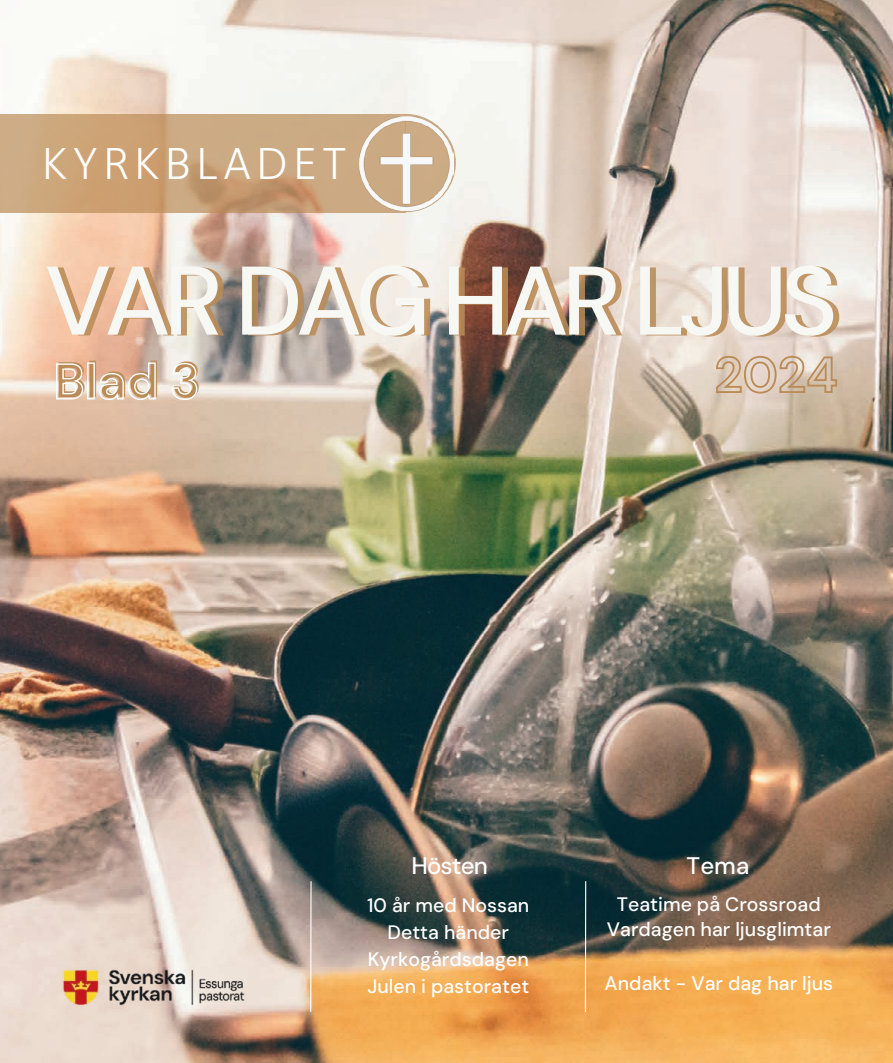
<style>
.page{position:relative;width:893px;height:1063px;background:#fff}
.page>*{position:absolute;margin:0;border:0;box-sizing:border-box;transform-origin:0 0}
.t1{font:500 97.2px "DM Sans";letter-spacing:-.065em;color:rgb(186 139 86/.87)}
.t2{font:700 49.5px "DM Sans";color:#ba8b56}
.t3{font:46.5px "Foundry Sterling OT3";letter-spacing:.12em;color:#fff}
.t4{font:500 24px "DM Sans";letter-spacing:-.04em;color:#fff}
.t5{font:500 19.5px/27px "DM Sans";color:#fff;text-align:center}
</style>
<div class="page">
<img style="left:0;top:0;width:893px;height:1063px">
<hr style="left:585px;top:882px;width:1px;height:130px;background:#fff">
<svg style="left:0;top:114px;width:406px;height:98px;background:#caa47b"></svg>
<svg style="left:406px;top:114px;width:50px;height:98px"></svg>
<img style="left:360px;top:117px;width:93px;height:93px">
<hr style="left:310px;top:882px;width:2px;height:130px;background:#fff">
<img style="left:30px;top:938px;width:248px;height:99px">
<svg style="left:55px;top:362px;width:143px;height:39px"></svg>
<svg style="left:715px;top:355px;width:123px;height:39px;background:#d5bea6"></svg>
<p class="t3" style="left:42px;top:130px;width:306px">KYRKBLADET</p>
<h1 class="t1" style="left:51px;top:241px;width:794px">VAR DAG HAR LJUS</h1>
<p class="t2" style="left:55px;top:348px;width:148px">Blad 3</p>
<p class="t4" style="left:411px;top:851px;width:78px">Hösten</p>
<p class="t5" style="left:367px;top:891px;width:164px">10 år med Nossan<br>Detta händer<br>Kyrkogårdsdagen<br>Julen i pastoratet</p>
<p class="t4" style="left:687px;top:851px;width:64px">Tema</p>
<p class="t5" style="left:607px;top:892px;width:225px;line-height:24.8px">Teatime på Crossroad<br>Vardagen har ljusglimtar</p>
<p class="t5" style="left:605px;top:970px;width:230px">Andakt - Var dag har ljus</p>
</div>
